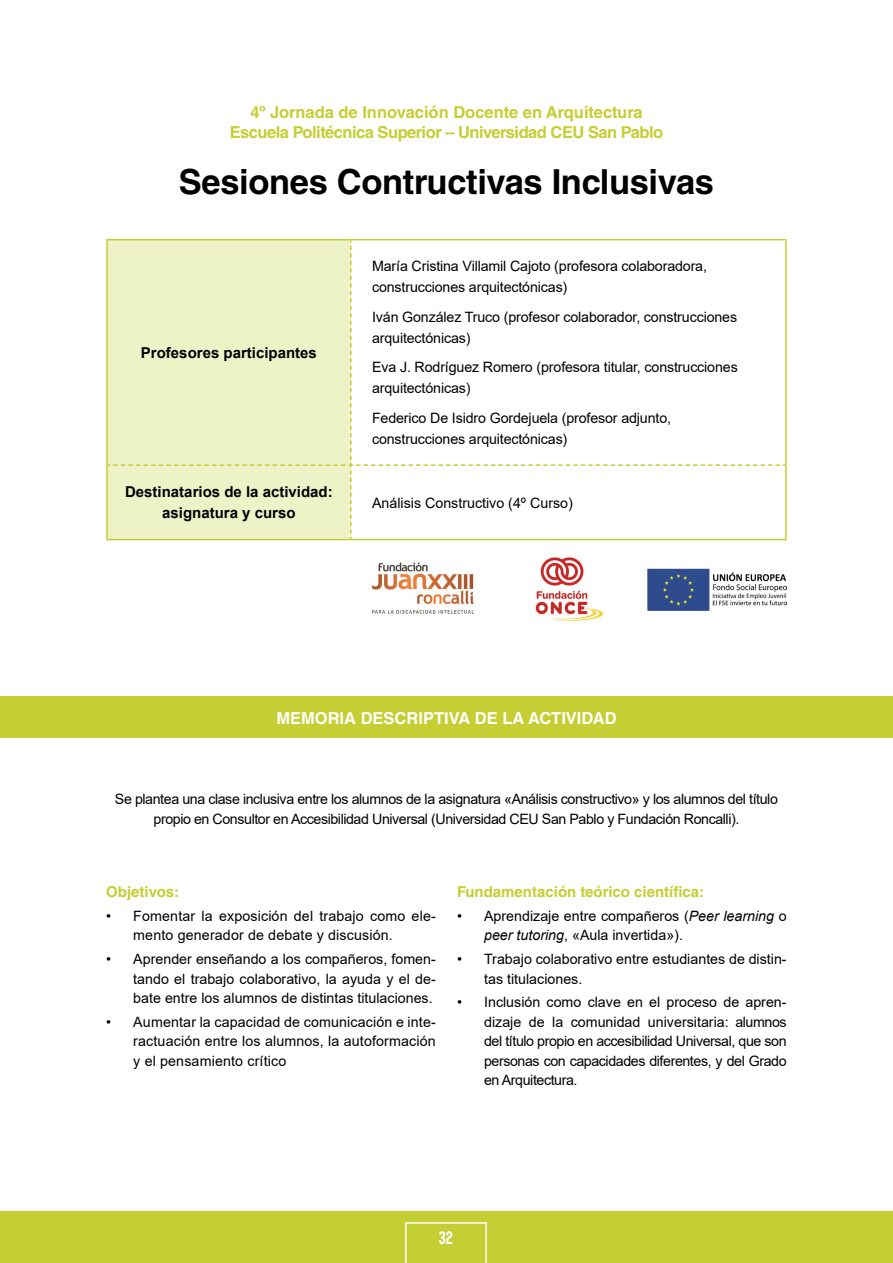
<style>
.page{position:relative;width:893px;height:1263px;background:#fff}
.page>*{position:absolute;margin:0;border:0;box-sizing:border-box;transform-origin:0 0}
.t1{font:700 34.5px "Helvetica LT Std";letter-spacing:-.01em;color:#000001}
.t2{font:700 18px "Bison";color:#fff}
.t3{font:700 16.5px/19.8px "Helvetica LT Std";letter-spacing:-.03em;color:#c5ce32;text-align:center}
.t4{font:700 16.5px "Helvetica LT Std";color:#fff}
.t5{font:700 15px/21px "Arial";color:#000001;text-align:center}
.t6{font:700 15px "Helvetica LT Std";color:#c5ce32}
.t7{font:14.25px/19.5px "Arial";letter-spacing:-.01em;color:#000001}
.t8{font:14.25px/19.5px "Arial";letter-spacing:-.03em;color:#000001;text-align:center}
.t9{font:14.25px/19.5px "Arial";letter-spacing:.01em;color:#000001}
.s1{font-style:italic}
</style>
<div class="page">
<div style="left:0;top:1211px;width:893px;height:52px;background:#c5ce32"></div>
<svg style="left:405px;top:1222px;width:82px;height:41px"></svg>
<div style="left:0;top:696px;width:893px;height:41px;background:#c5ce32"></div>
<hr style="left:106px;top:239px;width:245px;height:1px;background:#c4ce34">
<hr style="left:106px;top:240px;width:2px;height:225px;background:#c4ce34">
<hr style="left:351px;top:239px;width:436px;height:1px;background:#c4ce34">
<hr style="left:785px;top:240px;width:2px;height:225px;background:#c4ce34">
<hr style="left:106px;top:465px;width:2px;height:74px;background:#c4ce34">
<hr style="left:785px;top:465px;width:2px;height:74px;background:#c4ce34">
<hr style="left:106px;top:539px;width:245px;height:1px;background:#c4ce34">
<hr style="left:351px;top:539px;width:436px;height:1px;background:#c4ce34">
<svg style="left:108px;top:240px;width:677px;height:299px"></svg>
<img style="left:369px;top:562px;width:106px;height:52px">
<img style="left:647px;top:568px;width:140px;height:43px">
<img style="left:535px;top:557px;width:69px;height:64px">
<p class="t3" style="left:230px;top:102px;width:435px">4º Jornada de Innovación Docente en Arquitectura<br>Escuela Politécnica Superior – Universidad CEU San Pablo</p>
<h1 class="t1" style="left:179px;top:161px;width:537px">Sesiones Contructivas Inclusivas</h1>
<p class="t5" style="left:141px;top:342px;width:177px">Profesores participantes</p>
<p class="t7" style="left:372px;top:256px;width:336px;line-height:21px">María Cristina Villamil Cajoto (profesora colaboradora, construcciones arquitectónicas)</p>
<p class="t7" style="left:372px;top:306px;width:367px;line-height:21px">Iván González Truco (profesor colaborador, construcciones arquitectónicas)</p>
<p class="t7" style="left:372px;top:357px;width:367px;line-height:21px">Eva J. Rodríguez Romero (profesora titular, construcciones arquitectónicas)</p>
<p class="t7" style="left:372px;top:407px;width:301px;line-height:21px">Federico De Isidro Gordejuela (profesor adjunto, construcciones arquitectónicas)</p>
<p class="t5" style="left:125px;top:482px;width:209px">Destinatarios de la actividad: asignatura y curso</p>
<p class="t7" style="left:372px;top:493px;width:202px">Análisis Constructivo (4º Curso)</p>
<p class="t4" style="left:276px;top:708px;width:342px">MEMORIA DESCRIPTIVA DE LA ACTIVIDAD</p>
<p class="t8" style="left:115px;top:789px;width:664px">Se plantea una clase inclusiva entre los alumnos de la asignatura «Análisis constructivo» y los alumnos del título propio en Consultor en Accesibilidad Universal (Universidad CEU San Pablo y Fundación Roncalli).</p>
<p class="t6" style="left:106px;top:883px;width:74px">Objetivos:</p>
<p class="t9" style="left:133px;top:906px;width:304px;text-indent:-27px">• Fomentar la exposición del trabajo como ele&shy;mento generador de debate y discusión.</p>
<p class="t7" style="left:133px;top:949px;width:304px;text-align:justify;text-indent:-27px">• Aprender enseñando a los compañeros, fomen&shy;tando el trabajo colaborativo, la ayuda y el de&shy;bate entre los alumnos de distintas titulaciones.</p>
<p class="t7" style="left:133px;top:1012px;width:304px;text-align:justify;text-indent:-27px">• Aumentar la capacidad de comunicación e inte&shy;ractuación entre los alumnos, la autoformación y el pensamiento crítico</p>
<p class="t6" style="left:457px;top:883px;width:249px">Fundamentación teórico científica:</p>
<p class="t7" style="left:484px;top:906px;width:304px;text-indent:-27px">• Aprendizaje entre compañeros (<span class="s1">Peer learning</span> o <span class="s1">peer tutoring</span>, «Aula invertida»).</p>
<p class="t7" style="left:484px;top:949px;width:304px;text-indent:-27px">• Trabajo colaborativo entre estudiantes de distin&shy;tas titulaciones.</p>
<p class="t7" style="left:484px;top:992px;width:304px;text-align:justify;text-indent:-27px">• Inclusión como clave en el proceso de apren&shy;dizaje de la comunidad universitaria: alumnos del título propio en accesibilidad Universal, que son personas con capacidades diferentes, y del Grado en Arquitectura.</p>
<p class="t2" style="left:439px;top:1228px;width:16px">32</p>
</div>
